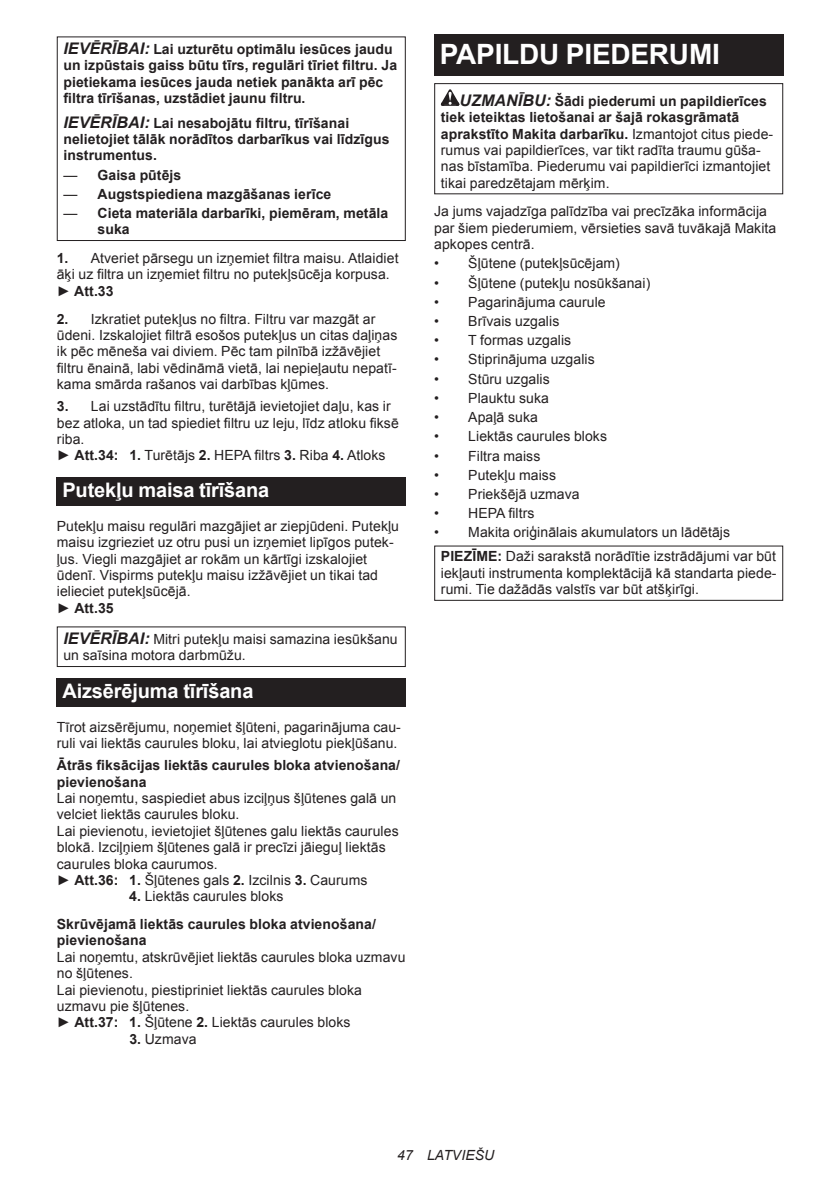
<style>
.page{position:relative;width:840px;height:1191px;background:#fff}
.page>*{position:absolute;margin:0;border:0;box-sizing:border-box;transform-origin:0 0}
.t1{font:700 28px "Arial";letter-spacing:-.01em;color:#fff}
.t2{font:700 20px "Arial";letter-spacing:-.01em;color:#fff}
.t3{font:14px/16.4px "Arial";letter-spacing:.005em;color:#231f20}
.t4{font:700 14px/16.4px "Arial";letter-spacing:.005em;color:#231f20}
.t5{font:italic 14px "Arial";letter-spacing:.005em;color:#231f20}
.s1{font-style:italic;font-size:16px}
.s2{font-weight:400}
.s3{font-weight:700}
.s4{font-weight:700;font-style:italic;font-size:16px}
</style>
<div class="page">
<div style="left:57px;top:36px;width:348px;height:205px;border:1px solid #231f20"></div>
<div style="left:57px;top:477px;width:348px;height:29px;background:#231f20"></div>
<div style="left:57px;top:626px;width:348px;height:41px;border:1px solid #231f20"></div>
<div style="left:57px;top:678px;width:348px;height:29px;background:#231f20"></div>
<div style="left:434px;top:34px;width:348px;height:41px;background:#231f20"></div>
<svg style="left:440px;top:89px;width:19px;height:17px"></svg>
<div style="left:434px;top:83px;width:348px;height:111px;border:1px solid #231f20"></div>
<div style="left:434px;top:545px;width:348px;height:56px;border:1px solid #231f20"></div>
<p class="t4" style="left:63px;top:41px;width:335px"><span class="s1">IEVĒRĪBAI:</span> Lai uzturētu optimālu iesūces jaudu un izpūstais gaiss būtu tīrs, regulāri tīriet filtru. Ja pietiekama iesūces jauda netiek panākta arī pēc filtra tīrīšanas, uzstādiet jaunu filtru.</p>
<p class="t4" style="left:63px;top:115px;width:327px"><span class="s1">IEVĒRĪBAI:</span> Lai nesabojātu filtru, tīrīšanai nelietojiet tālāk norādītos darbarīkus vai līdzīgus instrumentus.</p>
<p class="t4" style="left:63px;top:167px;width:119px"><span class="s2">—</span> Gaisa pūtējs</p>
<p class="t4" style="left:63px;top:186px;width:269px"><span class="s2">—</span> Augstspiediena mazgāšanas ierīce</p>
<p class="t4" style="left:97px;top:205px;width:292px;text-indent:-34px"><span class="s2">—</span> Cieta materiāla darbarīki, piemēram, metāla suka</p>
<p class="t3" style="left:57px;top:250px;width:343px"><span class="s3">1.</span> Atveriet pārsegu un izņemiet filtra maisu. Atlaidiet āķi uz filtra un izņemiet filtru no putekļsūcēja korpusa. ► <span class="s3">Att.33</span></p>
<p class="t3" style="left:57px;top:310px;width:342px"><span class="s3">2.</span> Izkratiet putekļus no filtra. Filtru var mazgāt ar ūdeni. Izskalojiet filtrā esošos putekļus un citas daļiņas ik pēc mēneša vai diviem. Pēc tam pilnībā izžāvējiet filtru ēnainā, labi vēdināmā vietā, lai nepieļautu nepatī&shy;kama smārda rašanos vai darbības kļūmes.</p>
<p class="t3" style="left:57px;top:398px;width:343px"><span class="s3">3.</span> Lai uzstādītu filtru, turētājā ievietojiet daļu, kas ir bez atloka, un tad spiediet filtru uz leju, līdz atloku fiksē riba.<br>► <span class="s3">Att.34: 1.</span> Turētājs <span class="s3">2.</span> HEPA filtrs <span class="s3">3.</span> Riba <span class="s3">4.</span> Atloks</p>
<h2 class="t2" style="left:62px;top:477px;width:208px">Putekļu maisa tīrīšana</h2>
<p class="t3" style="left:57px;top:518px;width:343px">Putekļu maisu regulāri mazgājiet ar ziepjūdeni. Putekļu maisu izgrieziet uz otru pusi un izņemiet lipīgos putek&shy;ļus. Viegli mazgājiet ar rokām un kārtīgi izskalojiet ūdenī. Vispirms putekļu maisu izžāvējiet un tikai tad ielieciet putekļsūcējā.<br>► <span class="s3">Att.35</span></p>
<p class="t3" style="left:63px;top:631px;width:335px"><span class="s4">IEVĒRĪBAI:</span> Mitri putekļu maisi samazina iesūkšanu un saīsina motora darbmūžu.</p>
<h2 class="t2" style="left:62px;top:678px;width:192px">Aizsērējuma tīrīšana</h2>
<p class="t3" style="left:57px;top:719px;width:345px">Tīrot aizsērējumu, noņemiet šļūteni, pagarinājuma cau&shy;ruli vai liektās caurules bloku, lai atvieglotu piekļūšanu.</p>
<p class="t4" style="left:57px;top:757px;width:344px">Ātrās fiksācijas liektās caurules bloka atvienošana/ pievienošana</p>
<p class="t3" style="left:57px;top:790px;width:343px">Lai noņemtu, saspiediet abus izciļņus šļūtenes galā un velciet liektās caurules bloku.<br>Lai pievienotu, ievietojiet šļūtenes galu liektās caurules blokā. Izciļņiem šļūtenes galā ir precīzi jāieguļ liektās caurules bloka caurumos.<br>► <span class="s3">Att.36: 1.</span> Šļūtenes gals <span class="s3">2.</span> Izcilnis <span class="s3">3.</span> Caurums</p>
<p class="t4" style="left:57px;top:883px;width:320px;line-height:27.8px;text-indent:72px">4. <span class="s2">Liektās caurules bloks<br></span>Skrūvējamā liektās caurules bloka atvienošana/</p>
<p class="t4" style="left:57px;top:933px;width:91px">pievienošana</p>
<p class="t3" style="left:57px;top:948px;width:350px">Lai noņemtu, atskrūvējiet liektās caurules bloka uzmavu no šļūtenes.<br>Lai pievienotu, piestipriniet liektās caurules bloka uzmavu pie šļūtenes.<br>► <span class="s3">Att.37: 1.</span> Šļūtene <span class="s3">2.</span> Liektās caurules bloks</p>
<p class="t3" style="left:129px;top:1031px;width:69px"><span class="s3">3.</span> Uzmava</p>
<h1 class="t1" style="left:439px;top:43px;width:281px">PAPILDU PIEDERUMI</h1>
<p class="t3" style="left:440px;top:93px;width:333px;text-indent:19px"><span class="s4">UZMANĪBU:</span> <span class="s3">Šādi piederumi un papildierīces tiek ieteiktas lietošanai ar šajā rokasgrāmatā aprakstīto Makita darbarīku.</span> Izmantojot citus piede&shy;rumus vai papildierīces, var tikt radīta traumu gūša&shy;nas bīstamība. Piederumu vai papildierīci izmantojiet tikai paredzētajam mērķim.</p>
<p class="t3" style="left:434px;top:203px;width:343px">Ja jums vajadzīga palīdzība vai precīzāka informācija par šiem piederumiem, vērsieties savā tuvākajā Makita apkopes centrā.</p>
<p class="t3" style="left:434px;top:255px;width:187px">• Šļūtene (putekļsūcējam)</p>
<p class="t3" style="left:434px;top:275px;width:217px">• Šļūtene (putekļu nosūkšanai)</p>
<p class="t3" style="left:434px;top:294px;width:173px">• Pagarinājuma caurule</p>
<p class="t3" style="left:434px;top:313px;width:126px">• Brīvais uzgalis</p>
<p class="t3" style="left:434px;top:333px;width:138px">• T formas uzgalis</p>
<p class="t3" style="left:434px;top:351px;width:162px">• Stiprinājuma uzgalis</p>
<p class="t3" style="left:434px;top:371px;width:117px">• Stūru uzgalis</p>
<p class="t3" style="left:434px;top:391px;width:116px">• Plauktu suka</p>
<p class="t3" style="left:434px;top:409px;width:105px">• Apaļā suka</p>
<p class="t3" style="left:434px;top:428px;width:174px">• Liektās caurules bloks</p>
<p class="t3" style="left:434px;top:448px;width:108px">• Filtra maiss</p>
<p class="t3" style="left:434px;top:467px;width:123px">• Putekļu maiss</p>
<p class="t3" style="left:434px;top:486px;width:147px">• Priekšējā uzmava</p>
<p class="t3" style="left:434px;top:505px;width:102px">• HEPA filtrs</p>
<p class="t3" style="left:440px;top:521px;width:336px;line-height:23.8px;text-indent:-7px">• Makita oriģinālais akumulators un lādētājs<br><span class="s3">PIEZĪME:</span> Daži sarakstā norādītie izstrādājumi var būt</p>
<p class="t3" style="left:440px;top:564px;width:337px">iekļauti instrumenta komplektācijā kā standarta piede&shy;rumi. Tie dažādās valstīs var būt atšķirīgi.</p>
<p class="t5" style="left:397px;top:1147px;width:99px">47 LATVIEŠU</p>
</div>
